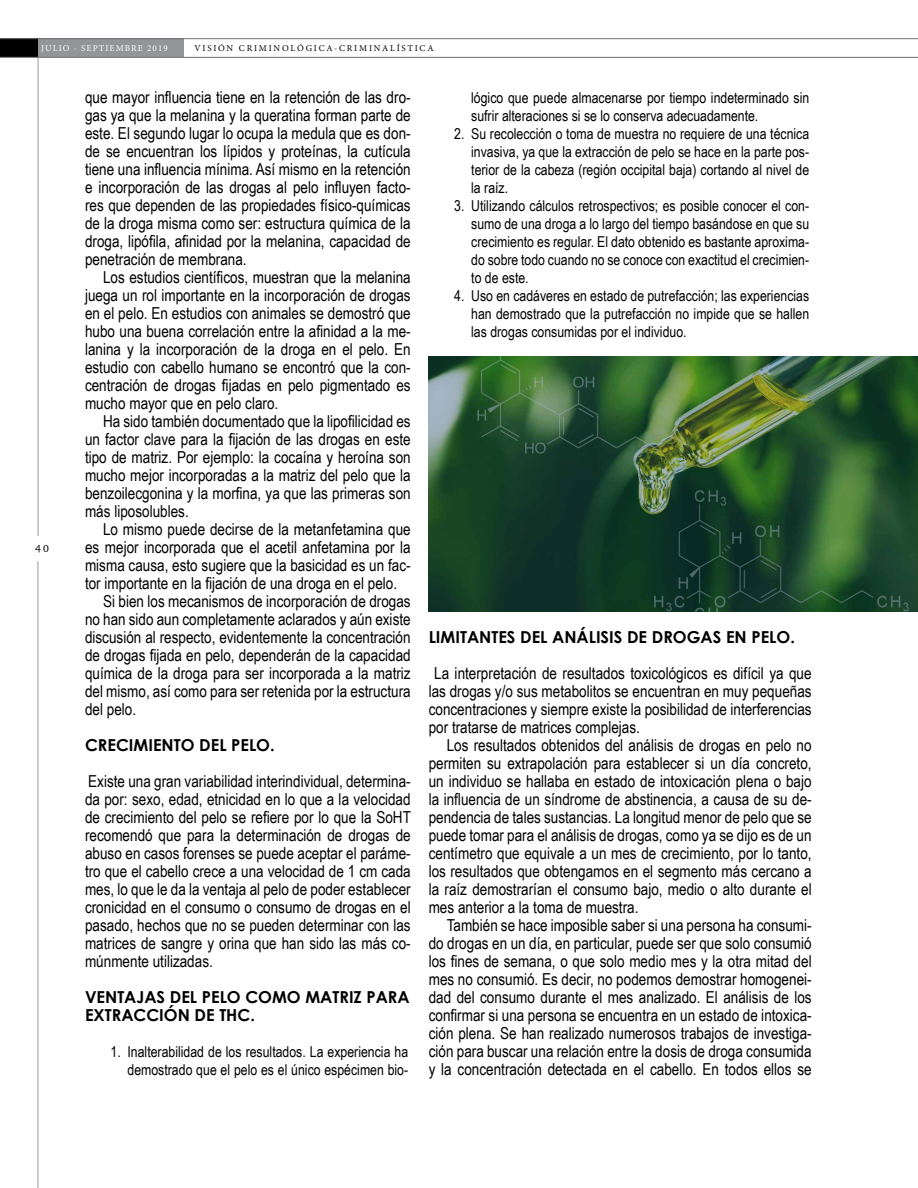
<style>
.page{position:relative;width:918px;height:1188px;background:#fff}
.page>*{position:absolute;margin:0;border:0;box-sizing:border-box;transform-origin:0 0}
.t1{font:16.5px/18px "Arial Narrow";color:#000;text-align:justify}
.t2{font:700 16.5px/18px "Century Gothic";color:#000}
.t3{font:15px/18px "Arial Narrow";color:#000;text-align:justify}
.t4{font:10.5px "Charter ITC Std";color:#000}
.t5{font:9px "Minion Pro";letter-spacing:.2em;color:#000}
.t6{font:9px "Minion Pro";letter-spacing:.12em;color:#fff}
</style>
<div class="page">
<div style="left:0;top:39px;width:38px;height:18px;background:#000"></div>
<div style="left:38px;top:39px;width:145px;height:18px;background:#939598"></div>
<hr style="left:38px;top:58px;width:1px;height:478px;background:#939598">
<hr style="left:0;top:57px;width:918px;height:1px;background:#6d6e71">
<hr style="left:0;top:38px;width:918px;height:1px;background:#6d6e71">
<hr style="left:38px;top:561px;width:1px;height:627px;background:#939598">
<img style="left:429px;top:357px;width:489px;height:255px">
<p class="t6" style="left:41px;top:42px;width:128px">JULIO - SEPTIEMBRE 2019</p>
<p class="t5" style="left:194px;top:42px;width:241px">VISIÓN CRIMINOLÓGICA-CRIMINALÍSTICA</p>
<p class="t1" style="left:85px;top:88px;width:327px">que mayor influencia tiene en la retención de las dro&shy;gas ya que la melanina y la queratina forman parte de este. El segundo lugar lo ocupa la medula que es don&shy;de se encuentran los lípidos y proteínas, la cutícula tiene una influencia mínima. Así mismo en la retención e incorporación de las drogas al pelo influyen facto&shy;res que dependen de las propiedades físico-químicas de la droga misma como ser: estructura química de la droga, lipófila, afinidad por la melanina, capacidad de penetración de membrana.</p>
<p class="t1" style="left:85px;top:268px;width:327px;text-indent:18px">Los estudios científicos, muestran que la melanina juega un rol importante en la incorporación de drogas en el pelo. En estudios con animales se demostró que hubo una buena correlación entre la afinidad a la me&shy;lanina y la incorporación de la droga en el pelo. En estudio con cabello humano se encontró que la con&shy;centración de drogas fijadas en pelo pigmentado es mucho mayor que en pelo claro.</p>
<p class="t1" style="left:85px;top:412px;width:327px;text-indent:18px">Ha sido también documentado que la lipofilicidad es un factor clave para la fijación de las drogas en este tipo de matriz. Por ejemplo: la cocaína y heroína son mucho mejor incorporadas a la matriz del pelo que la benzoilecgonina y la morfina, ya que las primeras son más liposolubles.</p>
<p class="t1" style="left:103px;top:520px;width:309px">Lo mismo puede decirse de la metanfetamina que</p>
<p class="t1" style="left:85px;top:538px;width:327px">es mejor incorporada que el acetil anfetamina por la</p>
<p class="t1" style="left:85px;top:556px;width:327px">misma causa, esto sugiere que la basicidad es un fac-</p>
<p class="t1" style="left:85px;top:574px;width:314px">tor importante en la fijación de una droga en el pelo.</p>
<p class="t1" style="left:103px;top:592px;width:309px">Si bien los mecanismos de incorporación de drogas</p>
<p class="t1" style="left:85px;top:610px;width:327px">no han sido aun completamente aclarados y aún existe</p>
<p class="t1" style="left:85px;top:628px;width:327px">discusión al respecto, evidentemente la concentración</p>
<p class="t1" style="left:85px;top:646px;width:327px">de drogas fijada en pelo, dependerán de la capacidad</p>
<p class="t1" style="left:85px;top:664px;width:327px">química de la droga para ser incorporada a la matriz</p>
<p class="t1" style="left:85px;top:682px;width:327px">del mismo, así como para ser retenida por la estructura</p>
<p class="t1" style="left:85px;top:700px;width:53px">del pelo.</p>
<p class="t2" style="left:85px;top:736px;width:191px">CRECIMIENTO DEL PELO.</p>
<p class="t1" style="left:85px;top:772px;width:327px">Existe una gran variabilidad interindividual, determina&shy;da por: sexo, edad, etnicidad en lo que a la velocidad de crecimiento del pelo se refiere por lo que la SoHT recomendó que para la determinación de drogas de abuso en casos forenses se puede aceptar el paráme&shy;tro que el cabello crece a una velocidad de 1 cm cada mes, lo que le da la ventaja al pelo de poder establecer cronicidad en el consumo o consumo de drogas en el pasado, hechos que no se pueden determinar con las matrices de sangre y orina que han sido las más co&shy;múnmente utilizadas.</p>
<p class="t2" style="left:85px;top:988px;width:326px">VENTAJAS DEL PELO COMO MATRIZ PARA<br>EXTRACCIÓN DE THC.</p>
<p class="t3" style="left:111px;top:1042px;width:299px;text-align:right">1. Inalterabilidad de los resultados. La experiencia ha demostrado que el pelo es el único espécimen bio-</p>
<p class="t3" style="left:471px;top:88px;width:339px">lógico que puede almacenarse por tiempo indeterminado sin sufrir alteraciones si se lo conserva adecuadamente.</p>
<p class="t3" style="left:471px;top:124px;width:339px;text-indent:-17px">2. Su recolección o toma de muestra no requiere de una técnica invasiva, ya que la extracción de pelo se hace en la parte pos&shy;terior de la cabeza (región occipital baja) cortando al nivel de la raíz.</p>
<p class="t3" style="left:471px;top:196px;width:339px;text-indent:-17px">3. Utilizando cálculos retrospectivos; es posible conocer el con&shy;sumo de una droga a lo largo del tiempo basándose en que su crecimiento es regular. El dato obtenido es bastante aproxima&shy;do sobre todo cuando no se conoce con exactitud el crecimien&shy;to de este.</p>
<p class="t3" style="left:471px;top:286px;width:339px;text-indent:-17px">4. Uso en cadáveres en estado de putrefacción; las experiencias han demostrado que la putrefacción no impide que se hallen las drogas consumidas por el individuo.</p>
<p class="t4" style="left:35px;top:542px;width:15px">40</p>
<p class="t2" style="left:429px;top:628px;width:368px">LIMITANTES DEL ANÁLISIS DE DROGAS EN PELO.</p>
<p class="t1" style="left:429px;top:664px;width:384px;text-indent:5px">La interpretación de resultados toxicológicos es difícil ya que las drogas y/o sus metabolitos se encuentran en muy pequeñas concentraciones y siempre existe la posibilidad de interferencias por tratarse de matrices complejas.</p>
<p class="t1" style="left:429px;top:736px;width:384px;text-indent:18px">Los resultados obtenidos del análisis de drogas en pelo no permiten su extrapolación para establecer si un día concreto, un individuo se hallaba en estado de intoxicación plena o bajo la influencia de un síndrome de abstinencia, a causa de su de&shy;pendencia de tales sustancias. La longitud menor de pelo que se puede tomar para el análisis de drogas, como ya se dijo es de un centímetro que equivale a un mes de crecimiento, por lo tanto, los resultados que obtengamos en el segmento más cercano a la raíz demostrarían el consumo bajo, medio o alto durante el mes anterior a la toma de muestra.</p>
<p class="t1" style="left:429px;top:916px;width:384px;text-indent:18px">También se hace imposible saber si una persona ha consumi&shy;do drogas en un día, en particular, puede ser que solo consumió los fines de semana, o que solo medio mes y la otra mitad del mes no consumió. Es decir, no podemos demostrar homogenei&shy;dad del consumo durante el mes analizado. El análisis de los confirmar si una persona se encuentra en un estado de intoxica&shy;ción plena. Se han realizado numerosos trabajos de investiga&shy;ción para buscar una relación entre la dosis de droga consumida y la concentración detectada en el cabello. En todos ellos se</p>
</div>
